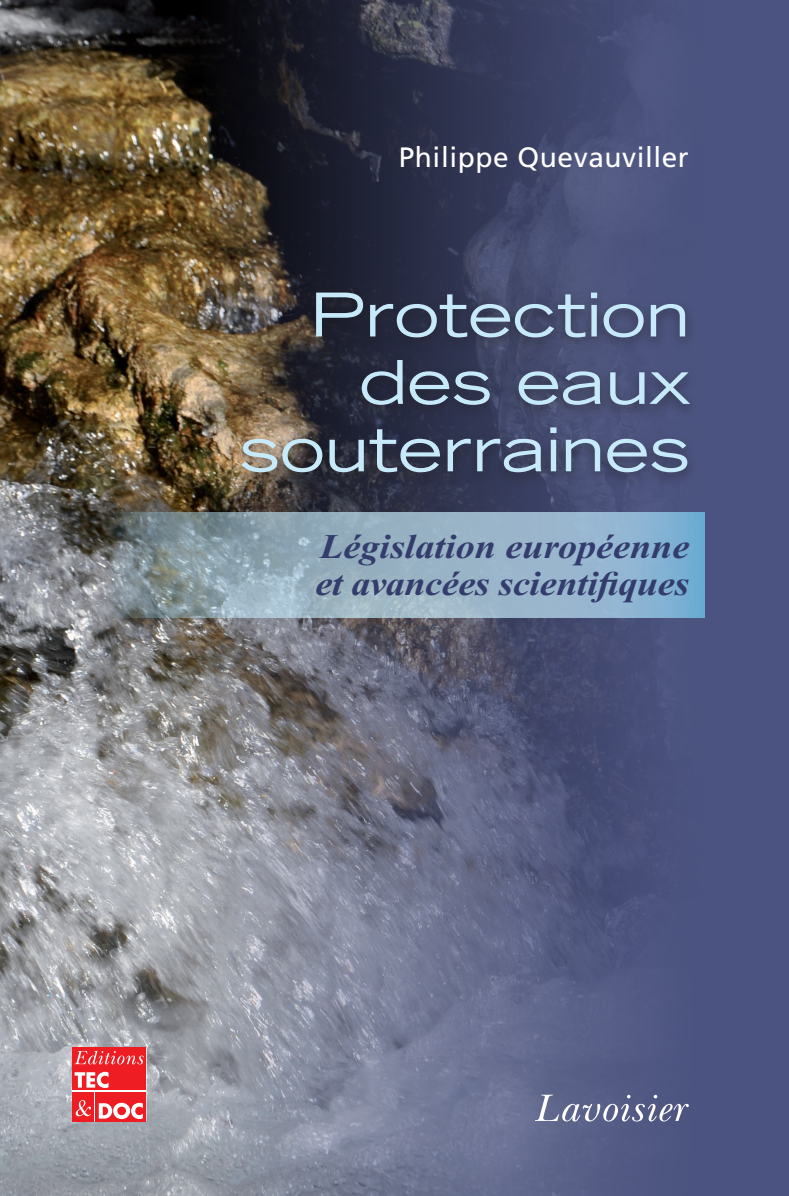
<style>
.page{position:relative;width:789px;height:1196px;background:#fff}
.page>*{position:absolute;margin:0;border:0;box-sizing:border-box;transform-origin:0 0}
.t1{font:expanded 60.38px/67.4px "Trade Gothic LH";color:#c6eafa;text-align:right;scale:1.1 1}
.t2{font:italic 700 34.65px/37.4px "Times New Roman";letter-spacing:-.01em;color:#333c6c;scale:1.1 1}
.t3{font:28px "Frutiger";letter-spacing:.02em;color:#fff}
</style>
<div class="page">
<div style="left:0;top:0;width:788px;height:1196px;background:#4b5380"></div>
<img style="left:1px;top:0;width:703px;height:1196px">
<div style="left:72px;top:1047px;width:75px;height:74px;background:#fff"></div>
<div style="left:96px;top:1092px;width:50px;height:29px;background:#ee1d23"></div>
<div style="left:72px;top:1092px;width:22px;height:29px;background:#ee1d23"></div>
<div style="left:72px;top:1047px;width:74px;height:43px;background:#ee1d23"></div>
<svg style="left:74px;top:1051px;width:70px;height:13px"></svg>
<svg style="left:75px;top:1072px;width:33px;height:16px"></svg>
<svg style="left:99px;top:1103px;width:44px;height:16px"></svg>
<svg style="left:75px;top:1100px;width:16px;height:16px"></svg>
<svg style="left:534px;top:1095px;width:154px;height:26px"></svg>
<div style="left:230px;top:286px;width:466px;height:201px;background:#231f20;opacity:.55"></div>
<svg style="left:107px;top:512px;width:597px;height:105px;background:#90abbc"></svg>
<svg style="left:0;top:0;width:1px;height:1196px"></svg>
<p class="t3" style="left:398px;top:141px;width:291px">Philippe Quevauviller</p>
<h1 class="t1" style="left:239px;top:280px;width:411px">Protection des eaux souterraines</h1>
<p class="t2" style="left:315px;top:528px;width:341px">Législation européenne et avancées scientifiques</p>
</div>
